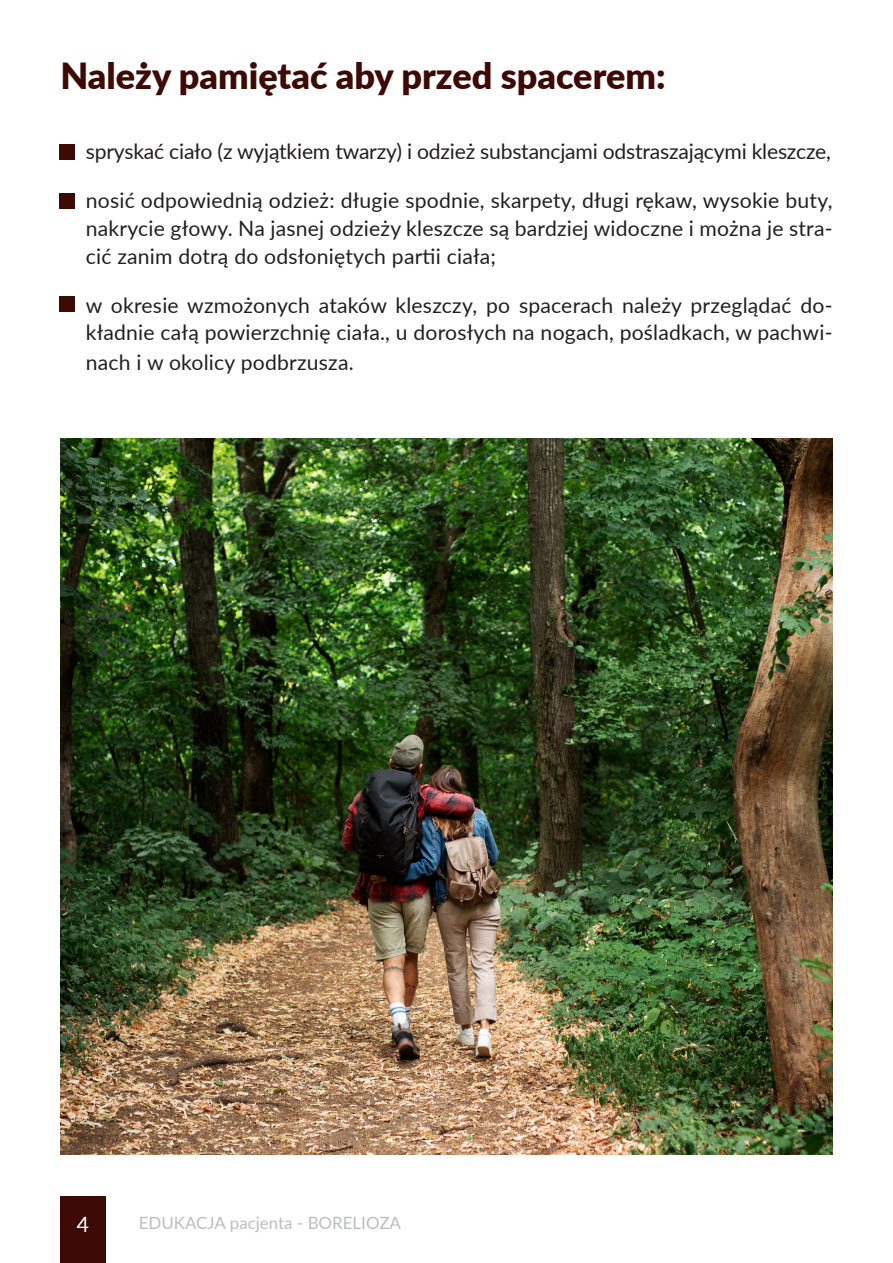
<style>
.page{position:relative;width:893px;height:1263px;background:#fff}
.page>*{position:absolute;margin:0;border:0;box-sizing:border-box;transform-origin:0 0}
.t1{font:900 36px "Lato";color:#3e0a06}
.t2{font:21.15px/27.8px "Lato";letter-spacing:.01em;color:#231f20;text-align:justify}
.t3{font:21.15px "Lato";letter-spacing:-.01em;color:#231f20}
.t4{font:21.15px "Lato";color:#fff}
.t5{font:16.95px "Lato";color:#bcbdc0}
</style>
<div class="page">
<div style="left:60px;top:1197px;width:46px;height:66px;background:#3e0a06"></div>
<div style="left:59px;top:145px;width:15px;height:15px;background:#3e0a06"></div>
<div style="left:59px;top:193px;width:15px;height:15px;background:#3e0a06"></div>
<div style="left:59px;top:297px;width:15px;height:15px;background:#3e0a06"></div>
<img style="left:60px;top:438px;width:773px;height:716px">
<p class="t1" style="left:60px;top:49px;width:607px">Należy pamiętać aby przed spacerem:</p>
<p class="t3" style="left:86px;top:136px;width:747px">spryskać ciało (z wyjątkiem twarzy) i odzież substancjami odstraszającymi kleszcze,</p>
<p class="t2" style="left:86px;top:186px;width:748px">nosić odpowiednią odzież: długie spodnie, skarpety, długi rękaw, wysokie buty, nakrycie głowy. Na jasnej odzieży kleszcze są bardziej widoczne i można je stra&shy;cić zanim dotrą do odsłoniętych partii ciała;</p>
<p class="t2" style="left:86px;top:290px;width:748px;line-height:28.7px">w okresie wzmożonych ataków kleszczy, po spacerach należy przeglądać do&shy;kładnie całą powierzchnię ciała., u dorosłych na nogach, pośladkach, w pachwi&shy;nach i w okolicy podbrzusza.</p>
<p class="t4" style="left:77px;top:1209px;width:14px">4</p>
<p class="t5" style="left:139px;top:1210px;width:264px">EDUKACJA pacjenta - BORELIOZA</p>
</div>
